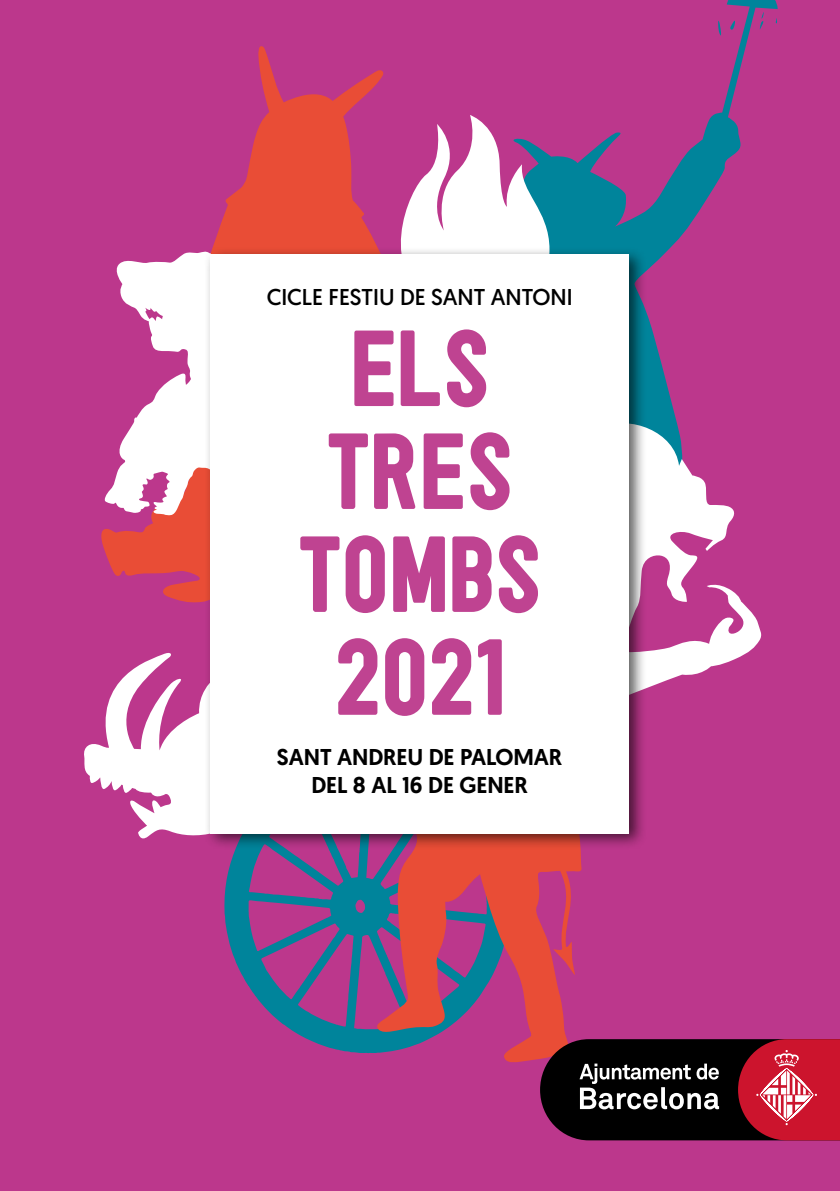
<style>
.page{position:relative;width:840px;height:1191px;background:#fff}
.page>*{position:absolute;margin:0;border:0;box-sizing:border-box;transform-origin:0 0}
.t1{font:111.8px/102.8px "Sugo";color:#bf4391;text-align:center}
.t2{font:500 22.8px/28px "Geomanist";letter-spacing:-.005em;color:#000;text-align:center}
.t3{font:22.8px "Geomanist";letter-spacing:-.005em;color:#000}
</style>
<div class="page">
<div style="left:0;top:0;width:839px;height:1191px;background:#bc378c"></div>
<svg style="left:224px;top:850px;width:149px;height:203px"></svg>
<svg style="left:216px;top:46px;width:168px;height:200px;fill:#e94d36"></svg>
<svg style="left:549px;top:0;width:229px;height:415px"></svg>
<svg style="left:371px;top:115px;width:178px;height:131px"></svg>
<svg style="left:646px;top:415px;width:116px;height:274px"></svg>
<svg style="left:373px;top:850px;width:209px;height:213px"></svg>
<svg style="left:101px;top:238px;width:157px;height:365px"></svg>
<svg style="left:84px;top:652px;width:120px;height:187px"></svg>
<div style="left:204px;top:246px;width:442px;height:604px;background:#000;opacity:.63"></div>
<div style="left:210px;top:254px;width:418px;height:579px;background:#fff"></div>
<svg style="left:539px;top:1039px;width:300px;height:101px;background:#58222a"></svg>
<p class="t3" style="left:266px;top:283px;width:307px">CICLE FESTIU DE SANT ANTONI</p>
<h1 class="t1" style="left:298px;top:315px;width:244px">ELS<br>TRES<br>TOMBS<br>2021</h1>
<p class="t2" style="left:277px;top:742px;width:286px">SANT ANDREU DE PALOMAR<br>DEL 8 AL 16 DE GENER</p>
</div>
